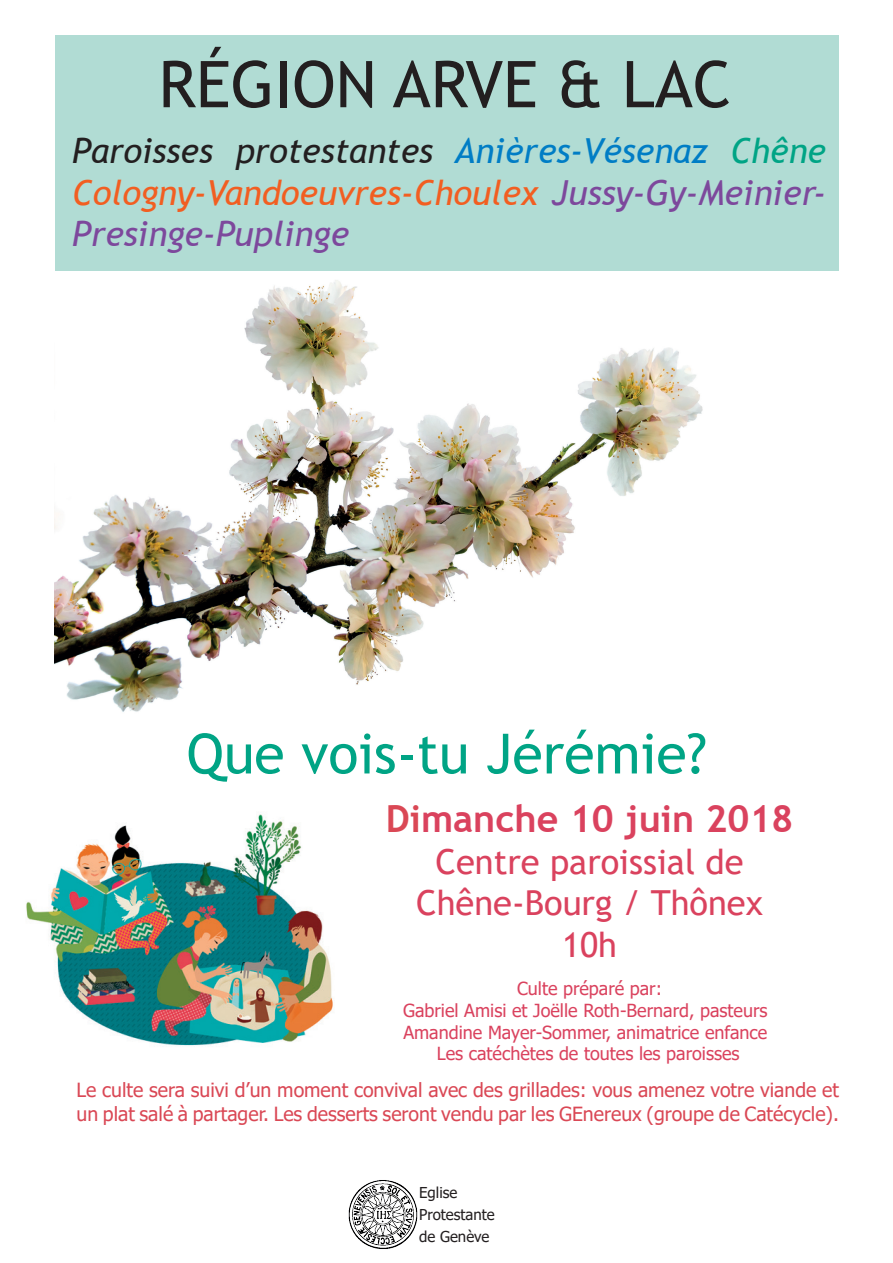
<style>
.page{position:relative;width:893px;height:1263px;background:#fff}
.page>*{position:absolute;margin:0;border:0;box-sizing:border-box;transform-origin:0 0}
.t1{font:64.5px "Trebuchet MS";color:#231f20}
.t2{font:55.5px "Trebuchet MS";color:#00a485}
.t3{font:700 37.5px "Trebuchet MS";color:#da425e}
.t4{font:italic 34.5px/41.4px "Trebuchet MS";color:#7d489c;text-align:justify}
.t5{font:34.5px/41.4px "Trebuchet MS";color:#da425e;text-align:center}
.t6{font:19.5px/23.4px "Tahoma";color:#da4855}
.t7{font:18px/21.6px "Tahoma";color:#da425e;text-align:center}
.t8{font:15px/22.2px "Tahoma";color:#231f20}
.s1{color:#231f20}
.s2{color:#007dc5}
.s3{color:#00a485}
.s4{color:#f25e21}
.s5{color:#da4855}
</style>
<div class="page">
<div style="left:55px;top:36px;width:783px;height:235px;background:#b1dcd4"></div>
<img style="left:26px;top:812px;width:307px;height:234px">
<img style="left:348px;top:1180px;width:70px;height:69px">
<img style="left:54px;top:280px;width:649px;height:432px">
<h1 class="t1" style="left:159px;top:44px;width:574px">RÉGION ARVE &amp; LAC</h1>
<h3 class="t4" style="left:72px;top:130px;width:755px"><span class="s1">Paroisses protestantes</span> <span class="s2">Anières-Vésenaz</span> <span class="s3">Chêne </span><span class="s4">Cologny-Vandoeuvres-Choulex</span> Jussy-Gy-Meinier-Presinge-Puplinge</h3>
<h2 class="t2" style="left:186px;top:719px;width:522px">Que vois-tu Jérémie?</h2>
<h3 class="t3" style="left:386px;top:796px;width:409px"><span class="s5">Di</span>manche 10 juin 2018</h3>
<h3 class="t5" style="left:416px;top:841px;width:348px">Centre paroissial de<br>Chêne-Bourg / Thônex<br>10h</h3>
<p class="t7" style="left:403px;top:979px;width:366px">Culte préparé par:<br>Gabriel Amisi et Joëlle Roth-Bernard, pasteurs Amandine Mayer-Sommer, animatrice enfance Les catéchètes de toutes les paroisses</p>
<p class="t6" style="left:77px;top:1079px;width:764px">Le culte sera suivi d’un moment convival avec des grillades: vous amenez votre viande et un plat salé à partager. Les desserts seront vendu par les GEnereux (groupe de Catécycle).</p>
<p class="t8" style="left:419px;top:1182px;width:77px">Eglise<br>Protestante de Genève</p>
</div>
